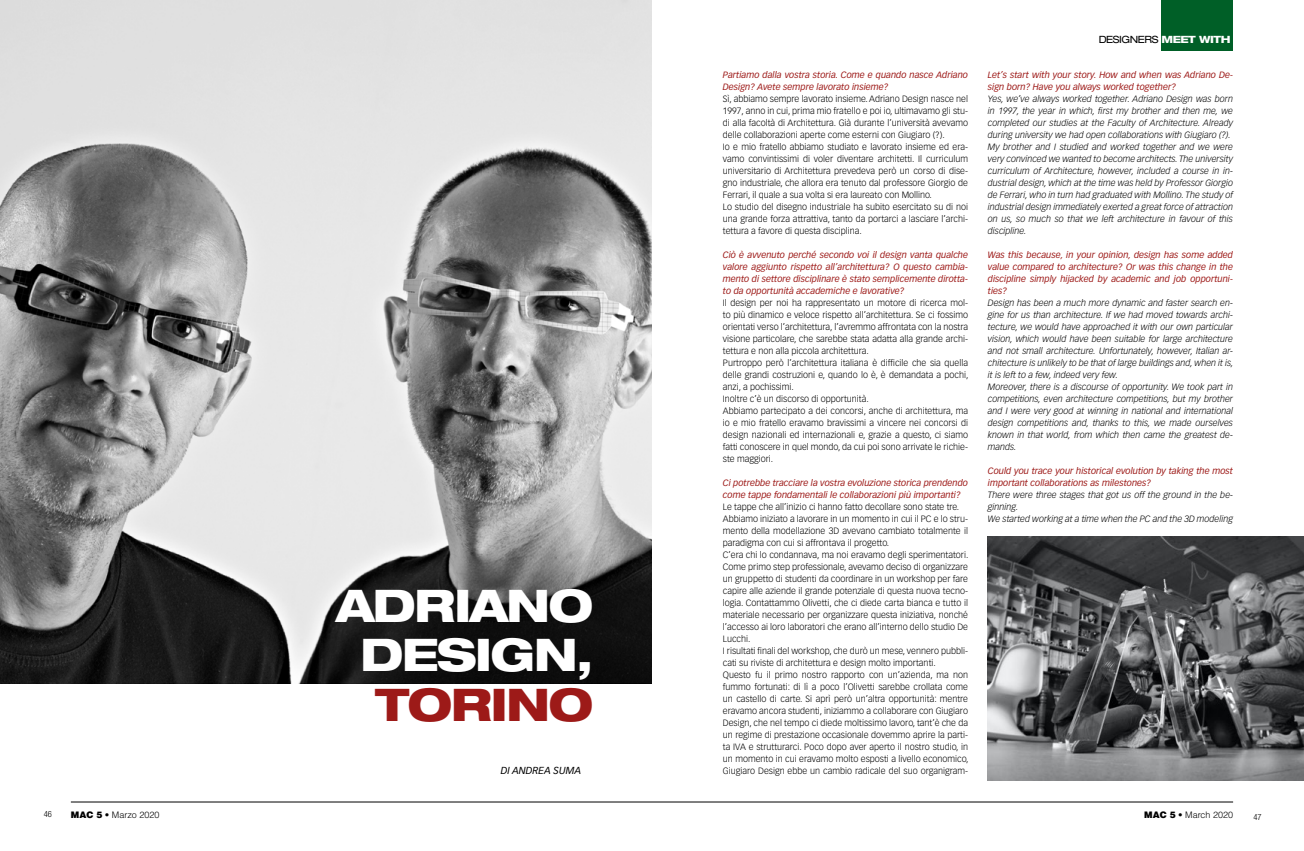
<style>
.page{position:relative;width:1304px;height:851px;background:#fff}
.page>*{position:absolute;margin:0;border:0;box-sizing:border-box;transform-origin:0 0}
.t1{font:800 expanded 45px/49px "Helvetica Neue LT Std";letter-spacing:-.04em;color:#fff;text-align:center}
.t2{font:800 expanded 45px "Helvetica Neue LT Std";letter-spacing:-.04em;color:#9d1a18}
.t3{font:expanded 10px "Helvetica Neue LT Std";letter-spacing:-.04em;color:#000}
.t4{font:italic 10px "Vectora LT Std";color:#000}
.t5{font:300 9px/12px "Vectora LT Std";color:#000}
.t6{font:italic 300 9px/12px "Vectora LT Std";color:#000}
.t7{font:italic 9px/12px "Vectora LT Std";color:#9d1a18}
.t8{font:300 9px "Helvetica LT Std";color:#000}
.t9{font:300 condensed 8.5px "Helvetica Neue LT Std";color:#000}
.s1{font-weight:800;color:#fff}
.s2{font-weight:900}
.s3{font-family:"Vectora LT Std"}
</style>
<div class="page">
<hr style="left:71px;top:801px;width:1162px;height:1px;background:#000">
<div style="left:1162px;top:0;width:71px;height:50px;background:#005f27"></div>
<img style="left:0;top:0;width:652px;height:683px">
<img style="left:988px;top:536px;width:316px;height:244px">
<h1 class="t1" style="left:336px;top:580px;width:259px">ADRIANO<br>DESIGN,</h1>
<h1 class="t2" style="left:375px;top:675px;width:220px">TORINO</h1>
<p class="t7" style="left:723px;top:69px;width:247px">Partiamo dalla vostra storia. Come e quando nasce Adriano<br>Design? Avete sempre lavorato insieme?</p>
<p class="t5" style="left:723px;top:93px;width:247px">Sì, abbiamo sempre lavorato insieme. Adriano Design nasce nel 1997, anno in cui, prima mio fratello e poi io, ultimavamo gli stu&shy;di alla facoltà di Architettura. Già durante l’università avevamo delle collaborazioni aperte come esterni con Giugiaro (?).<br>Io e mio fratello abbiamo studiato e lavorato insieme ed era&shy;vamo convintissimi di voler diventare architetti. Il curriculum universitario di Architettura prevedeva però un corso di dise&shy;gno industriale, che allora era tenuto dal professore Giorgio de Ferrari, il quale a sua volta si era laureato con Mollino.<br>Lo studio del disegno industriale ha subito esercitato su di noi una grande forza attrattiva, tanto da portarci a lasciare l’archi&shy;tettura a favore di questa disciplina.</p>
<p class="t7" style="left:723px;top:249px;width:247px;text-align:justify">Ciò è avvenuto perché secondo voi il design vanta qualche valore aggiunto rispetto all’architettura? O questo cambia&shy;mento di settore disciplinare è stato semplicemente dirotta&shy;to da opportunità accademiche e lavorative?</p>
<p class="t5" style="left:723px;top:297px;width:247px">Il design per noi ha rappresentato un motore di ricerca mol&shy;to più dinamico e veloce rispetto all’architettura. Se ci fossimo orientati verso l’architettura, l’avremmo affrontata con la nostra visione particolare, che sarebbe stata adatta alla grande archi&shy;tettura e non alla piccola architettura.<br>Purtroppo però l’architettura italiana è difficile che sia quella delle grandi costruzioni e, quando lo è, è demandata a pochi, anzi, a pochissimi.<br>Inoltre c’è un discorso di opportunità.<br>Abbiamo partecipato a dei concorsi, anche di architettura, ma io e mio fratello eravamo bravissimi a vincere nei concorsi di design nazionali ed internazionali e, grazie a questo, ci siamo fatti conoscere in quel mondo, da cui poi sono arrivate le richie&shy;ste maggiori.</p>
<p class="t7" style="left:723px;top:477px;width:247px">Ci potrebbe tracciare la vostra evoluzione storica prendendo come tappe fondamentali le collaborazioni più importanti?</p>
<p class="t5" style="left:723px;top:501px;width:247px">Le tappe che all’inizio ci hanno fatto decollare sono state tre.<br>Abbiamo iniziato a lavorare in un momento in cui il PC e lo stru&shy;mento della modellazione 3D avevano cambiato totalmente il paradigma con cui si affrontava il progetto.<br>C’era chi lo condannava, ma noi eravamo degli sperimentatori.<br>Come primo step professionale, avevamo deciso di organizzare un gruppetto di studenti da coordinare in un workshop per fare capire alle aziende il grande potenziale di questa nuova tecno&shy;logia. Contattammo Olivetti, che ci diede carta bianca e tutto il materiale necessario per organizzare questa iniziativa, nonché l’accesso ai loro laboratori che erano all’interno dello studio De Lucchi.<br>I risultati finali del workshop, che durò un mese, vennero pubbli&shy;cati su riviste di architettura e design molto importanti.<br>Questo fu il primo nostro rapporto con un’azienda, ma non fummo fortunati: di lì a poco l’Olivetti sarebbe crollata come un castello di carte. Si aprì però un’altra opportunità: mentre eravamo ancora studenti, iniziammo a collaborare con Giugiaro Design, che nel tempo ci diede moltissimo lavoro, tant’è che da un regime di prestazione occasionale dovemmo aprire la parti&shy;ta IVA e strutturarci. Poco dopo aver aperto il nostro studio, in un momento in cui eravamo molto esposti a livello economico,</p>
<p class="t4" style="left:501px;top:765px;width:82px">DI ANDREA SUMA</p>
<p class="t5" style="left:723px;top:765px;width:247px">Giugiaro Design ebbe un cambio radicale del suo organigram-</p>
<p class="t3" style="left:1099px;top:33px;width:133px">DESIGNERS <span class="s1">MEET WITH</span></p>
<p class="t7" style="left:988px;top:69px;width:247px">Let’s start with your story. How and when was Adriano De&shy;sign born? Have you always worked together?</p>
<p class="t6" style="left:988px;top:93px;width:247px">Yes, we’ve always worked together. Adriano Design was born in 1997, the year in which, first my brother and then me, we completed our studies at the Faculty of Architecture. Already during university we had open collaborations with Giugiaro (?).<br>My brother and I studied and worked together and we were very convinced we wanted to become architects. The university curriculum of Architecture, however, included a course in in&shy;dustrial design, which at the time was held by Professor Giorgio de Ferrari, who in turn had graduated with Mollino. The study of industrial design immediately exerted a great force of attraction on us, so much so that we left architecture in favour of this discipline.</p>
<p class="t7" style="left:988px;top:249px;width:247px;text-align:justify">Was this because, in your opinion, design has some added value compared to architecture? Or was this change in the discipline simply hijacked by academic and job opportuni&shy;ties?</p>
<p class="t6" style="left:988px;top:297px;width:247px">Design has been a much more dynamic and faster search en&shy;gine for us than architecture. If we had moved towards archi&shy;tecture, we would have approached it with our own particular vision, which would have been suitable for large architecture and not small architecture. Unfortunately, however, Italian ar&shy;chitecture is unlikely to be that of large buildings and, when it is, it is left to a few, indeed very few.<br>Moreover, there is a discourse of opportunity. We took part in competitions, even architecture competitions, but my brother and I were very good at winning in national and international design competitions and, thanks to this, we made ourselves known in that world, from which then came the greatest de&shy;mands.</p>
<p class="t7" style="left:988px;top:465px;width:247px">Could you trace your historical evolution by taking the most important collaborations as milestones?</p>
<p class="t6" style="left:988px;top:489px;width:247px">There were three stages that got us off the ground in the be&shy;ginning.<br>We started working at a time when the PC and the 3D modeling</p>
<p class="t9" style="left:44px;top:809px;width:9px">46</p>
<p class="t8" style="left:71px;top:809px;width:90px"><span class="s2">MAC 5</span> <span class="s3">•</span> Marzo 2020</p>
<p class="t8" style="left:1144px;top:809px;width:90px"><span class="s2">MAC 5</span> <span class="s3">•</span> March 2020</p>
<p class="t9" style="left:1253px;top:812px;width:9px">47</p>
</div>
